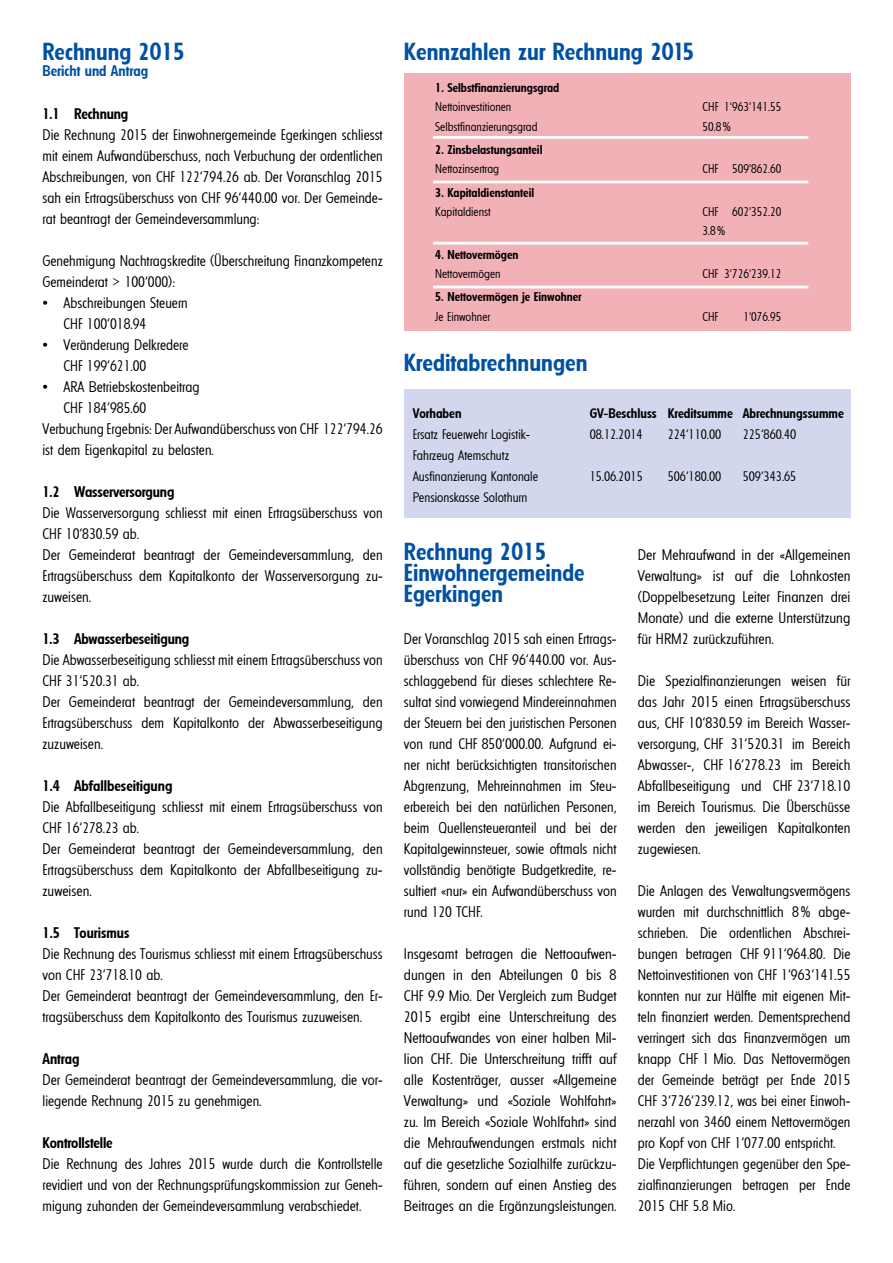
<style>
.page{position:relative;width:893px;height:1263px;background:#fff}
.page>*{position:absolute;margin:0;border:0;box-sizing:border-box;transform-origin:0 0}
.t1{font:600 24px/21px "Florida";color:#0051a2}
.t2{font:300 15px/21px "Florida";color:#000}
.t3{font:600 15px "Florida";letter-spacing:-.01em;color:#000}
.t4{font:600 15px "Florida";color:#0051a2}
.t5{font:300 13.5px/21px "Florida";color:#000}
.t6{font:600 13.5px "Florida";color:#000}
.t7{font:300 12.45px/19.4px "Florida";color:#000}
.t8{font:600 12.45px "Florida";color:#000}
</style>
<div class="page">
<div style="left:404px;top:73px;width:446px;height:257px;background:#f2b0b7"></div>
<hr style="left:433px;top:136px;width:375px;height:3px;background:#fff">
<hr style="left:433px;top:181px;width:375px;height:2px;background:#fff">
<hr style="left:433px;top:242px;width:375px;height:3px;background:#fff">
<hr style="left:433px;top:286px;width:375px;height:2px;background:#fff">
<div style="left:404px;top:389px;width:447px;height:129px;background:#d2d7ed"></div>
<h1 class="t1" style="left:43px;top:41px;width:144px">Rechnung 2015</h1>
<p class="t4" style="left:43px;top:62px;width:107px">Bericht und Antrag</p>
<p class="t3" style="left:43px;top:105px;width:87px">1.1 Rechnung</p>
<p class="t2" style="left:43px;top:124px;width:342px;text-align:justify">Die Rechnung 2015 der Einwohnergemeinde Egerkingen schliesst mit einem Aufwandüberschuss, nach Verbuchung der ordentlichen Abschreibungen, von CHF 122‘794.26 ab. Der Voranschlag 2015 sah ein Ertragsüberschuss von CHF 96‘440.00 vor. Der Gemeinde&shy;rat beantragt der Gemeindeversammlung:</p>
<p class="t2" style="left:43px;top:250px;width:342px">Genehmigung Nachtragskredite (Überschreitung Finanzkompetenz<br>Gemeinderat &gt; 100‘000):</p>
<p class="t2" style="left:64px;top:292px;width:126px;text-indent:-21px">• Abschreibungen Steuern<br>CHF 100‘018.94</p>
<p class="t2" style="left:64px;top:334px;width:127px;text-indent:-21px">• Veränderung Delkredere<br>CHF 199‘621.00</p>
<p class="t2" style="left:43px;top:376px;width:159px">• ARA Betriebskostenbeitrag</p>
<p class="t2" style="left:64px;top:397px;width:84px">CHF 184‘985.60</p>
<p class="t2" style="left:43px;top:418px;width:342px">Verbuchung Ergebnis: Der Aufwandüberschuss von CHF 122‘794.26</p>
<p class="t2" style="left:43px;top:439px;width:173px">ist dem Eigenkapital zu belasten.</p>
<p class="t3" style="left:43px;top:483px;width:133px">1.2 Wasserversorgung</p>
<p class="t2" style="left:43px;top:502px;width:342px">Die Wasserversorgung schliesst mit einen Ertragsüberschuss von CHF 10‘830.59 ab.<br>Der Gemeinderat beantragt der Gemeindeversammlung, den Ertragsüberschuss dem Kapitalkonto der Wasserversorgung zu&shy;zuweisen.</p>
<p class="t3" style="left:43px;top:630px;width:148px">1.3 Abwasserbeseitigung</p>
<p class="t2" style="left:43px;top:649px;width:342px">Die Abwasserbeseitigung schliesst mit einem Ertragsüberschuss von CHF 31‘520.31 ab.<br>Der Gemeinderat beantragt der Gemeindeversammlung, den Ertragsüberschuss dem Kapitalkonto der Abwasserbeseitigung zuzuweisen.</p>
<p class="t3" style="left:43px;top:777px;width:131px">1.4 Abfallbeseitigung</p>
<p class="t2" style="left:43px;top:796px;width:342px">Die Abfallbeseitigung schliesst mit einem Ertragsüberschuss von CHF 16‘278.23 ab.<br>Der Gemeinderat beantragt der Gemeindeversammlung, den Ertragsüberschuss dem Kapitalkonto der Abfallbeseitigung zu&shy;zuweisen.</p>
<p class="t3" style="left:43px;top:924px;width:88px">1.5 Tourismus</p>
<p class="t2" style="left:43px;top:943px;width:342px">Die Rechnung des Tourismus schliesst mit einem Ertragsüberschuss von CHF 23‘718.10 ab.<br>Der Gemeinderat beantragt der Gemeindeversammlung, den Er&shy;tragsüberschuss dem Kapitalkonto des Tourismus zuzuweisen.</p>
<p class="t3" style="left:43px;top:1050px;width:39px">Antrag</p>
<p class="t2" style="left:43px;top:1069px;width:342px">Der Gemeinderat beantragt der Gemeindeversammlung, die vor&shy;liegende Rechnung 2015 zu genehmigen.</p>
<p class="t3" style="left:43px;top:1134px;width:72px">Kontrollstelle</p>
<p class="t2" style="left:43px;top:1153px;width:342px;text-align:justify">Die Rechnung des Jahres 2015 wurde durch die Kontrollstelle revidiert und von der Rechnungsprüfungskommission zur Geneh&shy;migung zuhanden der Gemeindeversammlung verabschiedet.</p>
<h1 class="t1" style="left:404px;top:41px;width:292px">Kennzahlen zur Rechnung 2015</h1>
<p class="t8" style="left:435px;top:80px;width:125px">1. Selbstfinanzierungsgrad</p>
<p class="t7" style="left:435px;top:97px;width:78px">Nettoinvestitionen</p>
<p class="t7" style="left:703px;top:97px;width:80px">CHF 1'963'141.55</p>
<p class="t7" style="left:435px;top:117px;width:104px">Selbstfinanzierungsgrad</p>
<p class="t7" style="left:703px;top:117px;width:30px">50.8%</p>
<p class="t8" style="left:435px;top:142px;width:109px">2. Zinsbelastungsanteil</p>
<p class="t7" style="left:435px;top:159px;width:65px">Nettozinsertrag</p>
<p class="t7" style="left:703px;top:159px;width:80px">CHF 509'862.60</p>
<p class="t8" style="left:435px;top:185px;width:100px">3. Kapitaldienstanteil</p>
<p class="t7" style="left:435px;top:202px;width:57px">Kapitaldienst</p>
<p class="t7" style="left:703px;top:202px;width:80px">CHF 602'352.20<br>3.8%</p>
<p class="t8" style="left:435px;top:247px;width:85px">4. Nettovermögen</p>
<p class="t7" style="left:435px;top:264px;width:67px">Nettovermögen</p>
<p class="t7" style="left:703px;top:264px;width:80px">CHF 3'726'239.12</p>
<p class="t8" style="left:435px;top:290px;width:148px">5. Nettovermögen je Einwohner</p>
<p class="t7" style="left:435px;top:307px;width:56px">Je Einwohner</p>
<p class="t7" style="left:703px;top:307px;width:17px">CHF</p>
<p class="t7" style="left:743px;top:307px;width:39px">1'076.95</p>
<h1 class="t1" style="left:404px;top:352px;width:185px">Kreditabrechnungen</h1>
<p class="t6" style="left:413px;top:405px;width:50px">Vorhaben</p>
<p class="t6" style="left:590px;top:405px;width:256px">GV-Beschluss Kreditsumme Abrechnungssumme</p>
<p class="t5" style="left:413px;top:424px;width:119px">Ersatz Feuerwehr Logistik-</p>
<p class="t5" style="left:590px;top:424px;width:55px">08.12.2014</p>
<p class="t5" style="left:668px;top:424px;width:55px">224‘110.00</p>
<p class="t5" style="left:743px;top:424px;width:55px">225‘860.40</p>
<p class="t5" style="left:413px;top:445px;width:127px">Fahrzeug Atemschutz<br>Ausfinanzierung Kantonale</p>
<p class="t5" style="left:590px;top:466px;width:55px">15.06.2015</p>
<p class="t5" style="left:668px;top:466px;width:55px">506‘180.00</p>
<p class="t5" style="left:743px;top:466px;width:55px">509‘343.65</p>
<p class="t5" style="left:413px;top:487px;width:116px">Pensionskasse Solothurn</p>
<h1 class="t1" style="left:404px;top:541px;width:182px">Rechnung 2015<br>Einwohnergemeinde<br>Egerkingen</h1>
<p class="t2" style="left:404px;top:628px;width:214px;text-align:justify">Der Voranschlag 2015 sah einen Ertrags&shy;überschuss von CHF 96‘440.00 vor. Aus&shy;schlaggebend für dieses schlechtere Re&shy;sultat sind vorwiegend Mindereinnahmen der Steuern bei den juristischen Personen von rund CHF 850‘000.00. Aufgrund ei&shy;ner nicht berücksichtigten transitorischen Abgrenzung, Mehreinnahmen im Steu&shy;erbereich bei den natürlichen Personen, beim Quellensteueranteil und bei der Kapitalgewinnsteuer, sowie oftmals nicht vollständig benötigte Budgetkredite, re&shy;sultiert «nur» ein Aufwandüberschuss von rund 120 TCHF.</p>
<p class="t2" style="left:404px;top:943px;width:214px;text-align:justify">Insgesamt betragen die Nettoaufwen&shy;dungen in den Abteilungen 0 bis 8<br>CHF 9.9 Mio. Der Vergleich zum Budget 2015 ergibt eine Unterschreitung des Nettoaufwandes von einer halben Mil&shy;lion CHF. Die Unterschreitung trifft auf alle Kostenträger, ausser «Allgemeine Verwaltung» und «Soziale Wohlfahrt» zu. Im Bereich «Soziale Wohlfahrt» sind die Mehraufwendungen erstmals nicht auf die gesetzliche Sozialhilfe zurückzu&shy;führen, sondern auf einen Anstieg des Beitrages an die Ergänzungsleistungen.</p>
<p class="t2" style="left:638px;top:544px;width:214px;text-align:justify">Der Mehraufwand in der «Allgemeinen Verwaltung» ist auf die Lohnkosten (Doppelbesetzung Leiter Finanzen drei Monate) und die externe Unterstützung für HRM2 zurückzuführen.</p>
<p class="t2" style="left:638px;top:670px;width:214px;text-align:justify">Die Spezialfinanzierungen weisen für das Jahr 2015 einen Ertragsüberschuss aus, CHF 10‘830.59 im Bereich Wasser&shy;versorgung, CHF 31‘520.31 im Bereich Abwasser-, CHF 16‘278.23 im Bereich Abfallbeseitigung und CHF 23‘718.10 im Bereich Tourismus. Die Überschüsse werden den jeweiligen Kapitalkonten zugewiesen.</p>
<p class="t2" style="left:638px;top:880px;width:214px">Die Anlagen des Verwaltungsvermögens wurden mit durchschnittlich 8% abge&shy;schrieben. Die ordentlichen Abschrei&shy;bungen betragen CHF 911‘964.80. Die Nettoinvestitionen von CHF 1‘963‘141.55 konnten nur zur Hälfte mit eigenen Mit&shy;teln finanziert werden. Dementsprechend verringert sich das Finanzvermögen um knapp CHF 1 Mio. Das Nettovermögen der Gemeinde beträgt per Ende 2015<br>CHF 3‘726‘239.12, was bei einer Einwoh&shy;nerzahl von 3460 einem Nettovermögen pro Kopf von CHF 1‘077.00 entspricht.<br>Die Verpflichtungen gegenüber den Spe&shy;zialfinanzierungen betragen per Ende 2015 CHF 5.8 Mio.</p>
</div>
